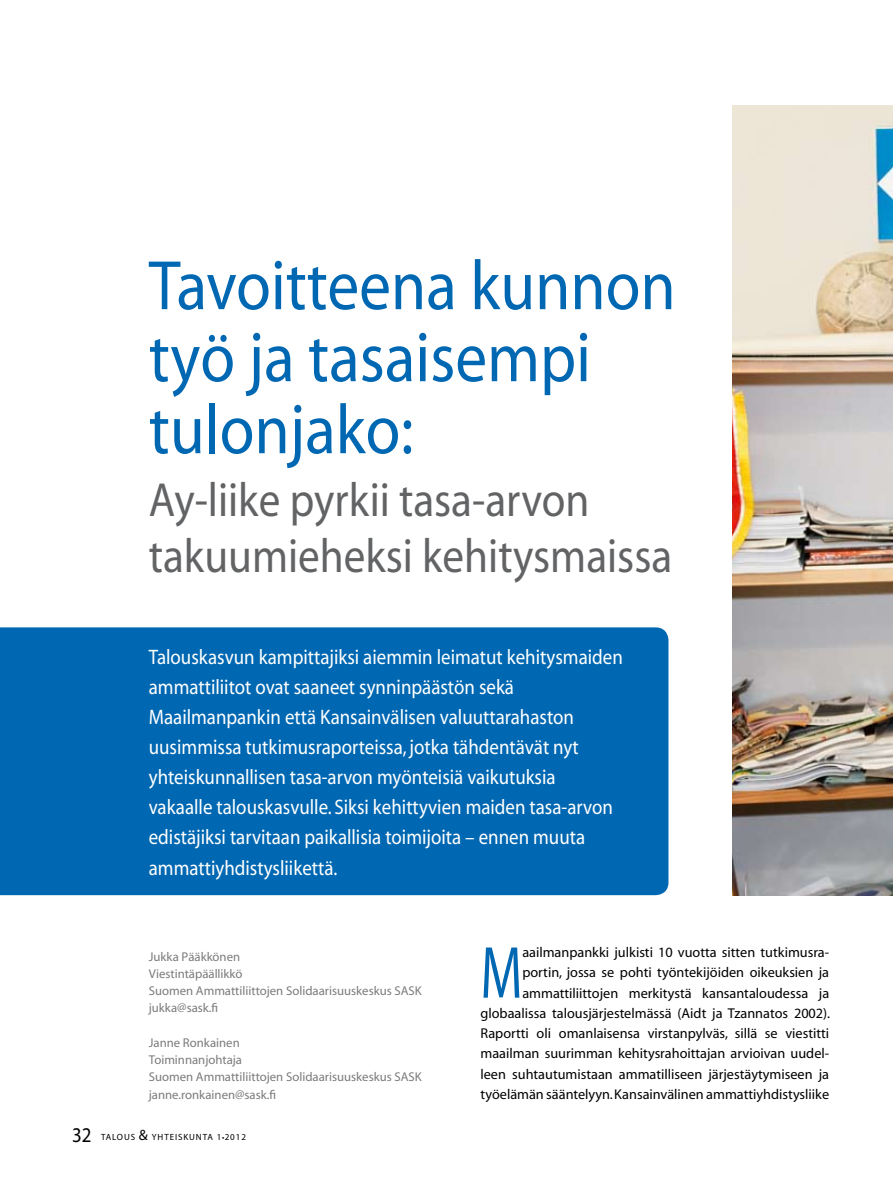
<style>
.page{position:relative;width:893px;height:1191px;background:#fff}
.page>*{position:absolute;margin:0;border:0;box-sizing:border-box;transform-origin:0 0}
.t1{font:74.4px "Myriad";color:#0068b2;scale:.7 1}
.t2{font:70.5px/72px "Myriad";color:#0068b2;scale:.9 1}
.t3{font:48px/55.5px "Myriad";color:#626365;scale:.9 1}
.t4{font:21px/30px "Myriad";color:#fff;scale:.9 1}
.t5{font:21px "Myriad";color:#000;scale:.9 1}
.t6{font:14.25px/20.2px "Myriad";color:#000;text-align:right}
.t7{font:12.75px/17.2px "Myriad";color:#7a7b7d}
.t8{font:9px "Myriad";letter-spacing:.1em;color:#000}
.s1{font-size:15px}
</style>
<div class="page">
<img style="left:733px;top:105px;width:160px;height:790px">
<div style="left:0;top:627px;width:668px;height:268px;background:#0068b2"></div>
<h2 class="t2" style="left:149px;top:253px;width:587px">Tavoitteena kunnon työ ja tasaisempi tulonjako:</h2>
<h3 class="t3" style="left:149px;top:474px;width:583px">Ay-liike pyrkii tasa-arvon takuumieheksi kehitysmaissa</h3>
<p class="t4" style="left:149px;top:643px;width:528px">Talouskasvun kampittajiksi aiemmin leimatut kehitysmaiden ammattiliitot ovat saaneet synninpäästön sekä Maailmanpankin että Kansainvälisen valuuttarahaston uusimmissa tutkimusraporteissa, jotka tähdentävät nyt yhteiskunnallisen tasa-arvon myönteisiä vaikutuksia vakaalle talouskasvulle. Siksi kehittyvien maiden tasa-arvon edistäjiksi tarvitaan paikallisia toimijoita – ennen muuta ammattiyhdistysliikettä.</p>
<p class="t7" style="left:149px;top:948px;width:274px">Jukka Pääkkönen<br>Viestintäpäällikkö<br>Suomen Ammattiliittojen Solidaarisuuskeskus SASK jukka@sask.fi</p>
<p class="t7" style="left:149px;top:1034px;width:274px">Janne Ronkainen<br>Toiminnanjohtaja<br>Suomen Ammattiliittojen Solidaarisuuskeskus SASK janne.ronkainen@sask.fi</p>
<h3 class="t5" style="left:72px;top:1124px;width:23px">32</h3>
<p class="t8" style="left:101px;top:1133px;width:146px">TALOUS <span class="s1">&amp;</span> YHTEISKUNTA 1 ●2012</p>
<p class="t6" style="left:480px;top:943px;width:351px">aailmanpankki julkisti 10 vuotta sitten tutkimusra&shy;portin, jossa se pohti työntekijöiden oikeuksien ja ammattiliittojen merkitystä kansantaloudessa ja globaalissa talousjärjestelmässä (Aidt ja Tzannatos 2002).<br>Raportti oli omanlaisensa virstanpylväs, sillä se viestitti maailman suurimman kehitysrahoittajan arvioivan uudel&shy;leen suhtautumistaan ammatilliseen järjestäytymiseen ja työelämän sääntelyyn. Kansainvälinen ammattiyhdistysliike</p>
<h1 class="t1" style="left:480px;top:935px;width:61px">M</h1>
</div>
